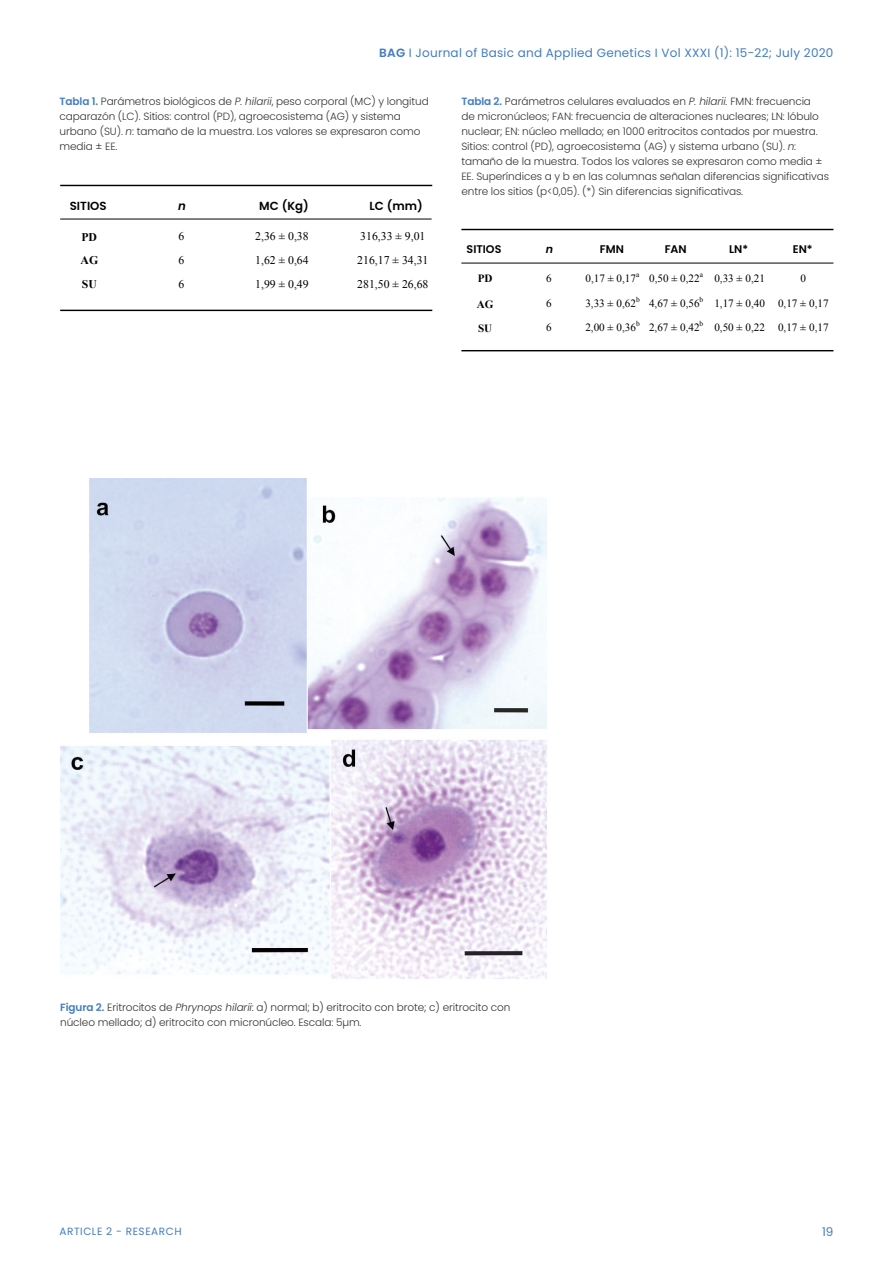
<style>
.page{position:relative;width:893px;height:1263px;background:#fff}
.page>*{position:absolute;margin:0;border:0;box-sizing:border-box;transform-origin:0 0}
.t1{font:12px "Poppins";letter-spacing:.02em;color:#437dc0}
.t2{font:11.7px "Times New Roman";color:#000}
.t3{font:600 11.7px "Poppins";color:#000}
.t4{font:700 11.7px "Times New Roman";color:#000}
.t5{font:italic 600 11.7px "Poppins";color:#000}
.t6{font:11.1px "Times New Roman";color:#000}
.t7{font:600 11.1px "Poppins";color:#000}
.t8{font:700 11.1px "Times New Roman";color:#000}
.t9{font:italic 600 11.1px "Poppins";color:#000}
.t10{font:300 10.5px/15px "Poppins";letter-spacing:-.01em;color:#333332}
.t11{font:10.5px "Poppins";letter-spacing:.05em;color:#437dc0}
.t12{font:7.5px "Times New Roman";color:#000}
.s1{font-weight:600}
.s2{font-weight:600;color:#437dc0}
.s3{font-style:italic}
</style>
<div class="page">
<hr style="left:60px;top:185px;width:372px;height:1px;background:#000">
<hr style="left:60px;top:219px;width:372px;height:1px;background:#000">
<hr style="left:60px;top:310px;width:372px;height:1px;background:#000">
<hr style="left:461px;top:229px;width:372px;height:1px;background:#000">
<hr style="left:461px;top:263px;width:372px;height:1px;background:#000">
<hr style="left:461px;top:350px;width:372px;height:1px;background:#000">
<img style="left:60px;top:478px;width:487px;height:500px">
<p class="t1" style="left:379px;top:46px;width:456px"><span class="s1">BAG</span> I Journal of Basic and Applied Genetics I Vol XXXI (1): 15-22; July 2020</p>
<p class="t10" style="left:60px;top:93px;width:371px"><span class="s2">Tabla 1.</span> Parámetros biológicos de <span class="s3">P. hilarii</span>, peso corporal (MC) y longitud caparazón (LC). Sitios: control (PD), agroecosistema (AG) y sistema urbano (SU). <span class="s3">n</span>: tamaño de la muestra. Los valores se expresaron como media ± EE.</p>
<p class="t3" style="left:70px;top:199px;width:38px">SITIOS</p>
<p class="t5" style="left:178px;top:199px;width:9px">n</p>
<p class="t3" style="left:259px;top:199px;width:51px">MC (Kg)</p>
<p class="t3" style="left:370px;top:199px;width:55px">LC (mm)</p>
<p class="t4" style="left:82px;top:229px;width:17px">PD</p>
<p class="t2" style="left:179px;top:229px;width:7px">6</p>
<p class="t2" style="left:255px;top:229px;width:55px">2,36 ± 0,38</p>
<p class="t2" style="left:360px;top:229px;width:67px">316,33 ± 9,01</p>
<p class="t4" style="left:81px;top:252px;width:19px">AG</p>
<p class="t2" style="left:179px;top:252px;width:7px">6</p>
<p class="t2" style="left:255px;top:252px;width:55px">1,62 ± 0,64</p>
<p class="t2" style="left:357px;top:252px;width:73px">216,17 ± 34,31</p>
<p class="t4" style="left:82px;top:276px;width:17px">SU</p>
<p class="t2" style="left:179px;top:276px;width:7px">6</p>
<p class="t2" style="left:255px;top:276px;width:55px">1,99 ± 0,49</p>
<p class="t2" style="left:357px;top:276px;width:73px">281,50 ± 26,68</p>
<p class="t10" style="left:461px;top:93px;width:369px"><span class="s2">Tabla 2.</span> Parámetros celulares evaluados en <span class="s3">P. hilarii.</span> FMN: frecuencia<br>de micronúcleos; FAN: frecuencia de alteraciones nucleares; LN: lóbulo nuclear; EN: núcleo mellado; en 1000 eritrocitos contados por muestra.<br>Sitios: control (PD), agroecosistema (AG) y sistema urbano (SU). <span class="s3">n</span>: tamaño de la muestra. Todos los valores se expresaron como media ± EE. Superíndices a y b en las columnas señalan diferencias significativas entre los sitios (p&lt;0,05). (*) Sin diferencias significativas.</p>
<p class="t7" style="left:467px;top:243px;width:36px">SITIOS</p>
<p class="t9" style="left:546px;top:243px;width:9px">n</p>
<p class="t7" style="left:600px;top:243px;width:26px">FMN</p>
<p class="t7" style="left:665px;top:243px;width:24px">FAN</p>
<p class="t7" style="left:729px;top:243px;width:21px">LN*</p>
<p class="t7" style="left:793px;top:243px;width:21px">EN*</p>
<p class="t8" style="left:478px;top:271px;width:16px">PD</p>
<p class="t6" style="left:546px;top:271px;width:7px">6</p>
<p class="t6" style="left:585px;top:271px;width:52px">0,17 ± 0,17</p>
<p class="t12" style="left:636px;top:269px;width:5px">a</p>
<p class="t6" style="left:649px;top:271px;width:52px">0,50 ± 0,22</p>
<p class="t12" style="left:700px;top:269px;width:5px">a</p>
<p class="t6" style="left:714px;top:271px;width:52px">0,33 ± 0,21</p>
<p class="t6" style="left:801px;top:271px;width:7px">0</p>
<p class="t8" style="left:477px;top:296px;width:18px">AG</p>
<p class="t6" style="left:546px;top:296px;width:7px">6</p>
<p class="t6" style="left:585px;top:296px;width:52px">3,33 ± 0,62</p>
<p class="t12" style="left:636px;top:295px;width:5px">b</p>
<p class="t12" style="left:700px;top:295px;width:5px">b</p>
<p class="t6" style="left:649px;top:296px;width:52px">4,67 ± 0,56</p>
<p class="t6" style="left:714px;top:296px;width:116px">1,17 ± 0,40 0,17 ± 0,17</p>
<p class="t12" style="left:636px;top:319px;width:5px">b</p>
<p class="t8" style="left:478px;top:320px;width:16px">SU</p>
<p class="t6" style="left:546px;top:320px;width:7px">6</p>
<p class="t6" style="left:585px;top:320px;width:52px">2,00 ± 0,36</p>
<p class="t12" style="left:700px;top:319px;width:5px">b</p>
<p class="t6" style="left:649px;top:320px;width:52px">2,67 ± 0,42</p>
<p class="t6" style="left:714px;top:320px;width:116px">0,50 ± 0,22 0,17 ± 0,17</p>
<p class="t10" style="left:60px;top:1000px;width:452px"><span class="s2">Figura 2.</span> Eritrocitos de <span class="s3">Phrynops hilarii</span>: a) normal; b) eritrocito con brote; c) eritrocito con núcleo mellado; d) eritrocito con micronúcleo. Escala: 5µm.</p>
<p class="t11" style="left:60px;top:1225px;width:124px">ARTICLE 2 - RESEARCH</p>
<p class="t1" style="left:822px;top:1225px;width:13px">19</p>
</div>
